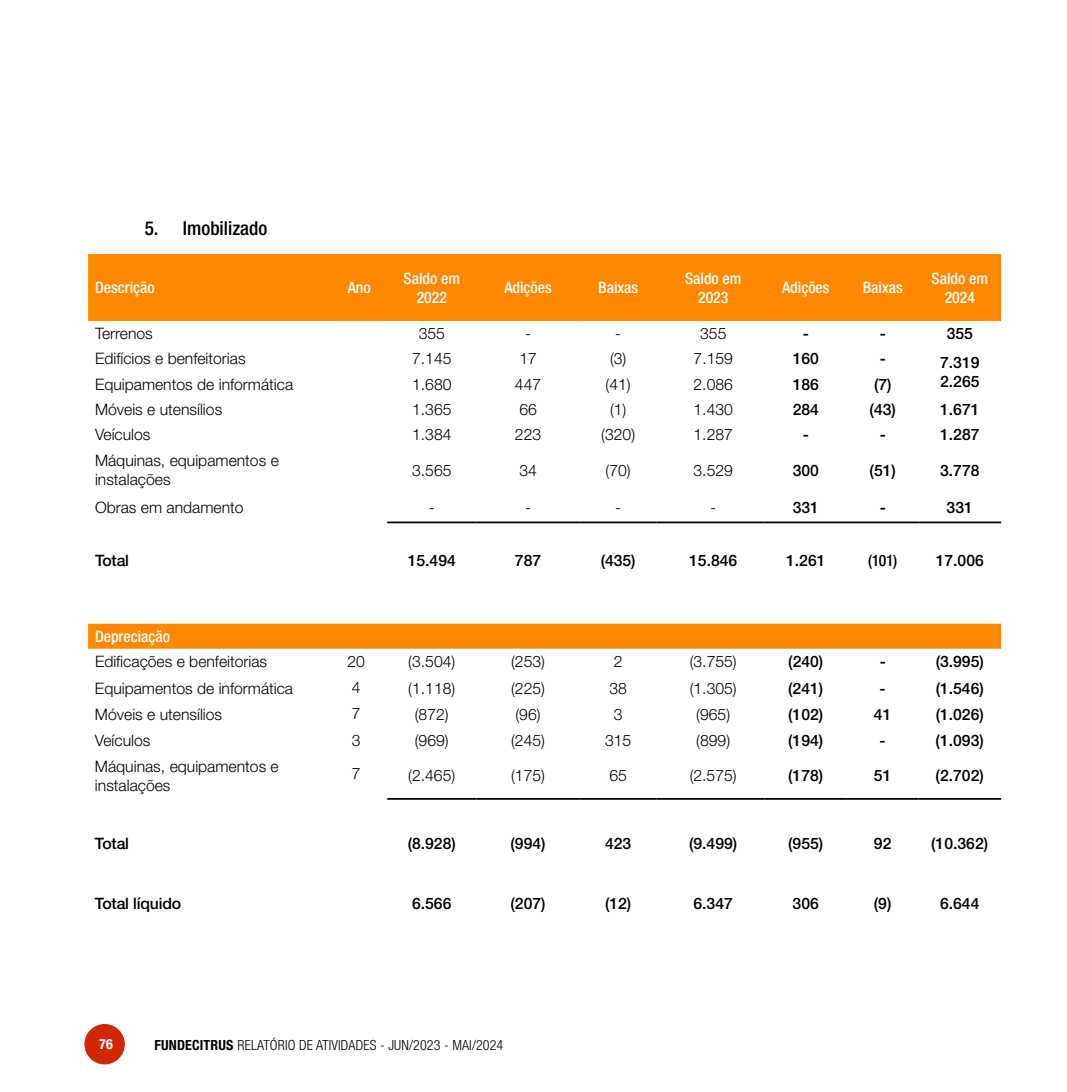
<style>
.page{position:relative;width:1067px;height:1092px;background:#fff}
.page>*{position:absolute;margin:0;border:0;box-sizing:border-box;transform-origin:0 0}
.t1{font:500 condensed 19.25px "Helvetica Neue LT Std";color:#000}
.t2{font:300 15.75px/26.2px "Helvetica Neue LT Std";color:#000}
.t3{font:500 15.75px "Helvetica Neue LT Std";color:#000}
.t4{font:500 condensed 15.75px/18.9px "Helvetica Neue LT Std";color:#fff;text-align:center}
.t5{font:500 condensed 15.75px "Helvetica Neue LT Std";color:#000}
.t6{font:300 condensed 14px "Helvetica Neue LT Std";letter-spacing:.01em;color:#000}
.t7{font:700 condensed 14px "Helvetica Neue LT Std";color:#fff}
.s1{font-weight:700}
</style>
<div class="page">
<div style="left:84px;top:1023px;width:41px;height:41px;background:#d02804;border-radius:50%"></div>
<div style="left:88px;top:254px;width:913px;height:394px;background:#f80"></div>
<svg style="left:88px;top:321px;width:913px;height:302px"></svg>
<hr style="left:387px;top:521px;width:89px;height:2px;background:#000">
<hr style="left:476px;top:521px;width:104px;height:2px;background:#000">
<hr style="left:580px;top:521px;width:76px;height:2px;background:#000">
<svg style="left:656px;top:521px;width:6px;height:2px"></svg>
<hr style="left:662px;top:521px;width:102px;height:2px;background:#000">
<hr style="left:764px;top:521px;width:83px;height:2px;background:#000">
<hr style="left:847px;top:521px;width:71px;height:2px;background:#000">
<hr style="left:918px;top:521px;width:83px;height:2px;background:#000">
<hr style="left:387px;top:798px;width:89px;height:1px;background:#000">
<hr style="left:476px;top:798px;width:104px;height:1px;background:#000">
<hr style="left:580px;top:798px;width:76px;height:1px;background:#000">
<hr style="left:662px;top:798px;width:102px;height:1px;background:#000">
<hr style="left:764px;top:798px;width:83px;height:1px;background:#000">
<hr style="left:847px;top:798px;width:71px;height:1px;background:#000">
<hr style="left:918px;top:798px;width:83px;height:1px;background:#000">
<p class="t1" style="left:145px;top:216px;width:124px">5. Imobilizado</p>
<p class="t4" style="left:95px;top:278px;width:61px">Descrição</p>
<p class="t4" style="left:348px;top:278px;width:25px">Ano</p>
<p class="t4" style="left:403px;top:268px;width:58px">Saldo em<br>2022</p>
<p class="t4" style="left:504px;top:278px;width:49px">Adições</p>
<p class="t4" style="left:598px;top:278px;width:41px">Baixas</p>
<p class="t4" style="left:685px;top:268px;width:58px">Saldo em<br>2023</p>
<p class="t4" style="left:782px;top:278px;width:49px">Adições</p>
<p class="t4" style="left:862px;top:278px;width:41px">Baixas</p>
<p class="t4" style="left:931px;top:268px;width:58px">Saldo em<br>2024</p>
<p class="t2" style="left:95px;top:320px;width:59px">Terrenos</p>
<p class="t2" style="left:419px;top:320px;width:28px">355</p>
<p class="t2" style="left:525px;top:320px;width:7px">-</p>
<p class="t2" style="left:615px;top:320px;width:7px">-</p>
<p class="t2" style="left:700px;top:320px;width:28px">355</p>
<p class="t3" style="left:802px;top:324px;width:8px">-</p>
<p class="t3" style="left:879px;top:324px;width:8px">-</p>
<p class="t3" style="left:946px;top:324px;width:28px">355</p>
<p class="t2" style="left:95px;top:345px;width:152px">Edifícios e benfeitorias</p>
<p class="t2" style="left:412px;top:345px;width:41px">7.145</p>
<p class="t2" style="left:519px;top:345px;width:19px">17</p>
<p class="t2" style="left:610px;top:345px;width:18px">(3)</p>
<p class="t2" style="left:693px;top:345px;width:41px">7.159</p>
<p class="t3" style="left:792px;top:349px;width:28px">160</p>
<p class="t3" style="left:879px;top:349px;width:8px">-</p>
<p class="t3" style="left:940px;top:352px;width:41px">7.319</p>
<p class="t2" style="left:95px;top:370px;width:200px">Equipamentos de informática</p>
<p class="t2" style="left:412px;top:370px;width:41px">1.680</p>
<p class="t2" style="left:515px;top:370px;width:28px">447</p>
<p class="t2" style="left:605px;top:370px;width:27px">(41)</p>
<p class="t2" style="left:693px;top:370px;width:41px">2.086</p>
<p class="t3" style="left:792px;top:375px;width:28px">186</p>
<p class="t3" style="left:874px;top:375px;width:19px">(7)</p>
<p class="t3" style="left:940px;top:371px;width:41px">2.265</p>
<p class="t2" style="left:95px;top:396px;width:129px">Móveis e utensílios</p>
<p class="t2" style="left:412px;top:396px;width:41px">1.365</p>
<p class="t2" style="left:519px;top:396px;width:19px">66</p>
<p class="t2" style="left:610px;top:396px;width:18px">(1)</p>
<p class="t2" style="left:693px;top:396px;width:41px">1.430</p>
<p class="t3" style="left:792px;top:400px;width:28px">284</p>
<p class="t3" style="left:869px;top:400px;width:28px">(43)</p>
<p class="t3" style="left:940px;top:400px;width:41px">1.671</p>
<p class="t2" style="left:95px;top:421px;width:57px">Veículos</p>
<p class="t2" style="left:412px;top:421px;width:41px">1.384</p>
<p class="t2" style="left:515px;top:421px;width:28px">223</p>
<p class="t2" style="left:601px;top:421px;width:35px">(320)</p>
<p class="t2" style="left:693px;top:421px;width:41px">1.287</p>
<p class="t3" style="left:802px;top:425px;width:8px">-</p>
<p class="t3" style="left:879px;top:425px;width:8px">-</p>
<p class="t3" style="left:940px;top:425px;width:41px">1.287</p>
<p class="t2" style="left:95px;top:451px;width:185px;line-height:18.9px">Máquinas, equipamentos e instalações</p>
<p class="t2" style="left:412px;top:456px;width:41px">3.565</p>
<p class="t2" style="left:519px;top:456px;width:19px">34</p>
<p class="t2" style="left:605px;top:456px;width:27px">(70)</p>
<p class="t2" style="left:693px;top:456px;width:41px">3.529</p>
<p class="t3" style="left:792px;top:461px;width:28px">300</p>
<p class="t3" style="left:869px;top:461px;width:28px">(51)</p>
<p class="t3" style="left:940px;top:461px;width:41px">3.778</p>
<p class="t2" style="left:95px;top:494px;width:150px">Obras em andamento</p>
<p class="t2" style="left:429px;top:494px;width:7px">-</p>
<p class="t2" style="left:525px;top:494px;width:7px">-</p>
<p class="t2" style="left:615px;top:494px;width:7px">-</p>
<p class="t2" style="left:710px;top:494px;width:7px">-</p>
<p class="t3" style="left:792px;top:498px;width:28px">331</p>
<p class="t3" style="left:879px;top:498px;width:8px">-</p>
<p class="t3" style="left:946px;top:498px;width:28px">331</p>
<p class="t3" style="left:95px;top:551px;width:36px">Total</p>
<p class="t3" style="left:408px;top:551px;width:50px">15.494</p>
<p class="t3" style="left:515px;top:551px;width:28px">787</p>
<p class="t3" style="left:600px;top:551px;width:37px">(435)</p>
<p class="t3" style="left:689px;top:551px;width:50px">15.846</p>
<p class="t3" style="left:786px;top:551px;width:41px">1.261</p>
<p class="t5" style="left:868px;top:551px;width:30px">(101)</p>
<p class="t3" style="left:935px;top:551px;width:50px">17.006</p>
<p class="t4" style="left:95px;top:626px;width:77px">Depreciação</p>
<p class="t2" style="left:95px;top:648px;width:174px">Edificações e benfeitorias</p>
<p class="t2" style="left:408px;top:648px;width:48px">(3.504)</p>
<p class="t2" style="left:511px;top:648px;width:35px">(253)</p>
<p class="t2" style="left:614px;top:648px;width:10px">2</p>
<p class="t2" style="left:689px;top:648px;width:48px">(3.755)</p>
<p class="t3" style="left:788px;top:652px;width:37px">(240)</p>
<p class="t3" style="left:879px;top:652px;width:8px">-</p>
<p class="t3" style="left:935px;top:652px;width:50px">(3.995)</p>
<p class="t2" style="left:95px;top:674px;width:200px">Equipamentos de informática</p>
<p class="t2" style="left:408px;top:674px;width:48px">(1.118)</p>
<p class="t2" style="left:511px;top:674px;width:35px">(225)</p>
<p class="t2" style="left:609px;top:674px;width:19px">38</p>
<p class="t2" style="left:689px;top:674px;width:48px">(1.305)</p>
<p class="t3" style="left:788px;top:678px;width:37px">(241)</p>
<p class="t3" style="left:879px;top:678px;width:8px">-</p>
<p class="t3" style="left:935px;top:678px;width:50px">(1.546)</p>
<p class="t2" style="left:95px;top:701px;width:129px">Móveis e utensílios</p>
<p class="t2" style="left:415px;top:701px;width:35px">(872)</p>
<p class="t2" style="left:515px;top:701px;width:27px">(96)</p>
<p class="t2" style="left:614px;top:701px;width:10px">3</p>
<p class="t2" style="left:696px;top:701px;width:35px">(965)</p>
<p class="t3" style="left:788px;top:705px;width:37px">(102)</p>
<p class="t3" style="left:874px;top:705px;width:19px">41</p>
<p class="t3" style="left:935px;top:705px;width:50px">(1.026)</p>
<p class="t2" style="left:95px;top:726px;width:57px">Veículos</p>
<p class="t2" style="left:415px;top:726px;width:35px">(969)</p>
<p class="t2" style="left:511px;top:726px;width:35px">(245)</p>
<p class="t2" style="left:605px;top:726px;width:28px">315</p>
<p class="t2" style="left:696px;top:726px;width:35px">(899)</p>
<p class="t3" style="left:788px;top:730px;width:37px">(194)</p>
<p class="t3" style="left:879px;top:730px;width:8px">-</p>
<p class="t3" style="left:935px;top:730px;width:50px">(1.093)</p>
<p class="t2" style="left:95px;top:756px;width:185px;line-height:18.9px">Máquinas, equipamentos e instalações</p>
<p class="t2" style="left:408px;top:762px;width:48px">(2.465)</p>
<p class="t2" style="left:511px;top:762px;width:35px">(175)</p>
<p class="t2" style="left:609px;top:762px;width:19px">65</p>
<p class="t2" style="left:689px;top:762px;width:48px">(2.575)</p>
<p class="t3" style="left:788px;top:766px;width:37px">(178)</p>
<p class="t3" style="left:874px;top:766px;width:19px">51</p>
<p class="t3" style="left:935px;top:766px;width:50px">(2.702)</p>
<p class="t2" style="left:347px;top:647px;width:19px">20<br>4<br>7<br>3</p>
<p class="t2" style="left:352px;top:759px;width:10px">7</p>
<p class="t3" style="left:95px;top:834px;width:36px">Total</p>
<p class="t3" style="left:408px;top:834px;width:50px">(8.928)</p>
<p class="t3" style="left:510px;top:834px;width:37px">(994)</p>
<p class="t3" style="left:605px;top:834px;width:28px">423</p>
<p class="t3" style="left:689px;top:834px;width:50px">(9.499)</p>
<p class="t3" style="left:788px;top:834px;width:37px">(955)</p>
<p class="t3" style="left:874px;top:834px;width:19px">92</p>
<p class="t3" style="left:931px;top:834px;width:58px">(10.362)</p>
<p class="t3" style="left:95px;top:893px;width:88px">Total líquido</p>
<p class="t3" style="left:412px;top:893px;width:41px">6.566</p>
<p class="t3" style="left:510px;top:893px;width:37px">(207)</p>
<p class="t3" style="left:605px;top:893px;width:28px">(12)</p>
<p class="t3" style="left:693px;top:893px;width:41px">6.347</p>
<p class="t3" style="left:792px;top:893px;width:28px">306</p>
<p class="t3" style="left:874px;top:893px;width:19px">(9)</p>
<p class="t3" style="left:940px;top:893px;width:41px">6.644</p>
<p class="t7" style="left:99px;top:1035px;width:15px">76</p>
<p class="t6" style="left:155px;top:1037px;width:350px"><span class="s1">FUNDECITRUS</span> RELATÓRIO DE ATIVIDADES - JUN/2023 - MAI/2024</p>
</div>
